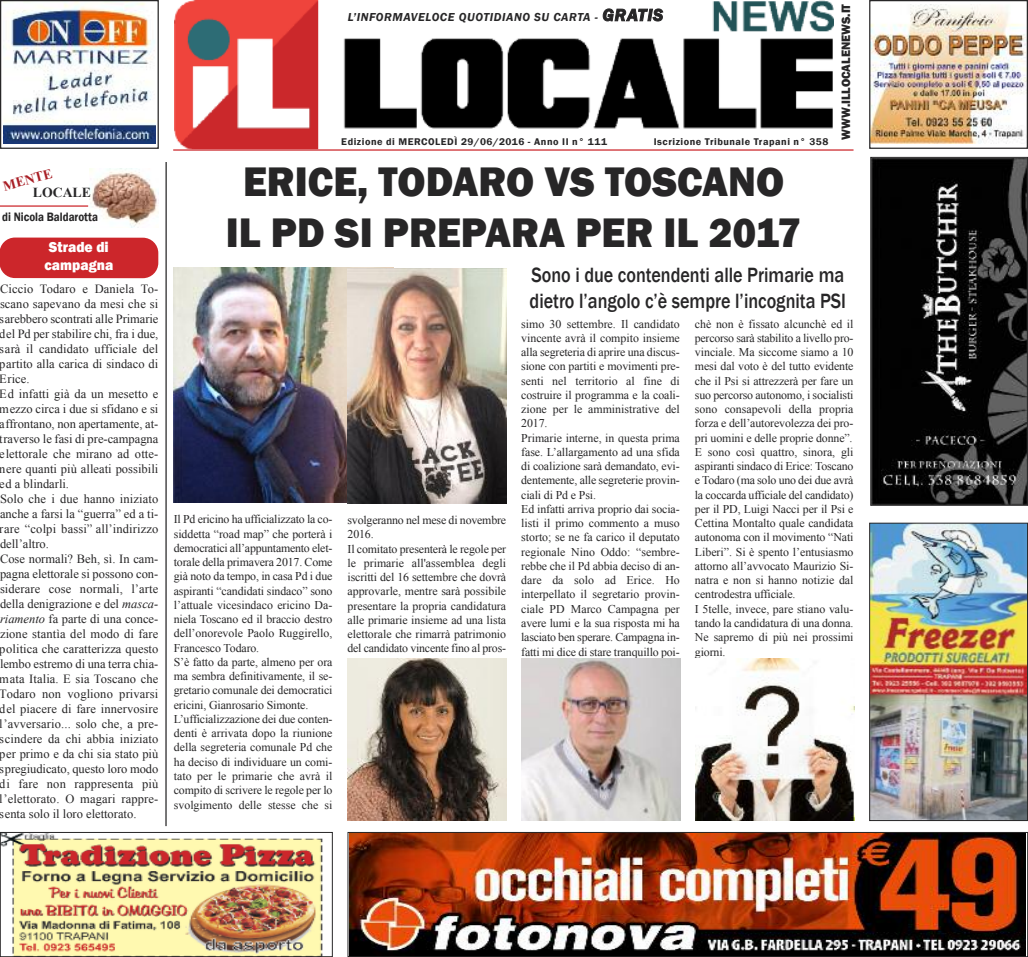
<style>
.page{position:relative;width:1028px;height:957px;background:#fff}
.page>*{position:absolute;margin:0;border:0;box-sizing:border-box;transform-origin:0 0}
.t1{font:800 42.5px/51px "Franklin Gothic";color:#272627;text-align:center;scale:.96 1}
.t2{font:500 21.25px/25.5px "Franklin Gothic";color:#272627;scale:.85 1}
.t3{font:800 15px/18px "Franklin Gothic";color:#fff;scale:.94 1}
.t4{font:700 13.75px "Times New Roman";color:#272627}
.t5{font:700 13.75px "Times New Roman";color:#a91f26}
.t6{font:12.5px/15px "Times New Roman";letter-spacing:.005em;color:#272627}
.t7{font:800 12.5px "Franklin Gothic";color:#272627}
.t8{font:600 12.5px "Franklin Gothic";color:#272627;scale:.88 1}
.t9{font:11.88px/14.2px "Times New Roman";letter-spacing:-.01em;color:#272627}
.t10{font:italic 600 11.88px "Franklin Gothic";letter-spacing:.05em;color:#272627}
.t11{font:600 10px "Franklin Gothic";letter-spacing:.05em;color:#272627}
.s1{font-style:italic}
.s2{font-size:17.5px}
</style>
<div class="page">
<img style="left:2px;top:834px;width:321px;height:121px">
<div style="left:0;top:832px;width:333px;height:125px;border:1px solid #272627"></div>
<img style="left:175px;top:0;width:658px;height:149px">
<img style="left:3px;top:2px;width:152px;height:142px">
<div style="left:0;top:0;width:159px;height:149px;border:1px solid #272627"></div>
<div style="left:341px;top:135px;width:497px;height:15px;background:#fff"></div>
<div style="left:344px;top:8px;width:335px;height:17px;background:#fff"></div>
<hr style="left:173px;top:149px;width:680px;height:2px;background:#cc262b">
<div style="left:0;top:237px;width:158px;height:41px;background:#cc262b;border-radius:15px"></div>
<hr style="left:165px;top:162px;width:2px;height:664px;background:#272627">
<img style="left:90px;top:168px;width:69px;height:59px">
<hr style="left:0;top:205px;width:88px;height:2px;background:#cc262b">
<img style="left:871px;top:5px;width:155px;height:139px">
<div style="left:869px;top:0;width:159px;height:149px;border:1px solid #272627"></div>
<img style="left:174px;top:267px;width:219px;height:236px">
<img style="left:350px;top:834px;width:675px;height:121px">
<div style="left:348px;top:832px;width:680px;height:125px;border:1px solid #272627"></div>
<img style="left:872px;top:159px;width:154px;height:344px">
<div style="left:870px;top:157px;width:158px;height:348px;border:1px solid #272627"></div>
<img style="left:871px;top:525px;width:155px;height:294px">
<div style="left:869px;top:523px;width:159px;height:298px;border:1px solid #272627"></div>
<img style="left:348px;top:268px;width:158px;height:235px">
<img style="left:521px;top:658px;width:159px;height:163px">
<img style="left:348px;top:658px;width:158px;height:163px">
<img style="left:695px;top:658px;width:159px;height:163px">
<p class="t5" style="left:1px;top:179px;width:52px;rotate:-15deg">MENTE</p>
<p class="t4" style="left:33px;top:185px;width:60px">LOCALE</p>
<p class="t8" style="left:2px;top:210px;width:110px">di Nicola Baldarotta</p>
<p class="t3" style="left:44px;top:238px;width:75px">Strade di campagna</p>
<p class="t6" style="left:0;top:281px;width:160px">Ciccio Todaro e Daniela To&shy;scano sapevano da mesi che si sarebbero scontrati alle Primarie del Pd per stabilire chi, fra i due, sarà il candidato ufficiale del partito alla carica di sindaco di<br>Erice.<br>Ed infatti già da un mesetto e mezzo circa i due si sfidano e si affrontano, non apertamente, at&shy;traverso le fasi di pre-campagna elettorale che mirano ad otte&shy;nere quanti più alleati possibili ed a blindarli.<br>Solo che i due hanno iniziato anche a farsi la “guerra” ed a ti&shy;rare “colpi bassi” all’indirizzo dell’altro.<br>Cose normali? Beh, sì. In cam&shy;pagna elettorale si possono con&shy;siderare cose normali, l’arte della denigrazione e del <span class="s1">masca&shy;riamento</span> fa parte di una conce&shy;zione stantìa del modo di fare politica che caratterizza questo lembo estremo di una terra chia&shy;mata Italia. E sia Toscano che<br>Todaro non vogliono privarsi del piacere di fare innervosire l’avversario... solo che, a pre&shy;scindere da chi abbia iniziato per primo e da chi sia stato più spregiudicato, questo loro modo di fare non rappresenta più l’elettorato. O magari rappre&shy;senta solo il loro elettorato.</p>
<p class="t10" style="left:348px;top:10px;width:317px">L’INFORMAVELOCE QUOTIDIANO SU CARTA - <span class="s2">GRATIS</span></p>
<p class="t11" style="left:341px;top:136px;width:267px">Edizione di MERCOLEDÌ 29/06/2016 - Anno II n° 111</p>
<p class="t11" style="left:654px;top:136px;width:176px">Iscrizione Tribunale Trapani n° 358</p>
<h1 class="t1" style="left:226px;top:155px;width:601px">ERICE, TODARO VS TOSCANO<br>IL PD SI PREPARA PER IL 2017</h1>
<p class="t7" style="left:838px;top:140px;width:137px;rotate:-90deg">WWW.ILLOCALENEWS.IT</p>
<p class="t9" style="left:174px;top:512px;width:160px">Il Pd ericino ha ufficializzato la co&shy;siddetta “road map” che porterà i democratici all’appuntamento elet&shy;torale della primavera 2017. Come già noto da tempo, in casa Pd i due aspiranti “candidati sindaco” sono l’attuale vicesindaco ericino Da&shy;niela Toscano ed il braccio destro dell’onorevole Paolo Ruggirello, Francesco Todaro.<br>S’è fatto da parte, almeno per ora ma sembra definitivamente, il se&shy;gretario comunale dei democratici ericini, Gianrosario Simonte.<br>L’ufficializzazione dei due conten&shy;denti è arrivata dopo la riunione della segreteria comunale Pd che ha deciso di individuare un comi&shy;tato per le primarie che avrà il compito di scrivere le regole per lo svolgimento delle stesse che si</p>
<p class="t9" style="left:347px;top:513px;width:160px">svolgeranno nel mese di novembre<br>2016.<br>Il comitato presenterà le regole per le primarie all'assemblea degli iscritti del 16 settembre che dovrà approvarle, mentre sarà possibile presentare la propria candidatura alle primarie insieme ad una lista elettorale che rimarrà patrimonio del candidato vincente fino al pros-</p>
<h2 class="t2" style="left:529px;top:262px;width:374px">Sono i due contendenti alle Primarie ma dietro l’angolo c’è sempre l’incognita PSI</h2>
<p class="t9" style="left:521px;top:316px;width:160px">simo 30 settembre. Il candidato vincente avrà il compito insieme alla segreteria di aprire una discus&shy;sione con partiti e movimenti pre&shy;senti nel territorio al fine di costruire il programma e la coali&shy;zione per le amministrative del<br>2017.<br>Primarie interne, in questa prima fase. L’allargamento ad una sfida di coalizione sarà demandato, evi&shy;dentemente, alle segreterie provin&shy;ciali di Pd e Psi.<br>Ed infatti arriva proprio dai socia&shy;listi il primo commento a muso storto; se ne fa carico il deputato regionale Nino Oddo: “sembre&shy;rebbe che il Pd abbia deciso di an&shy;dare da solo ad Erice. Ho interpellato il segretario provin&shy;ciale PD Marco Campagna per avere lumi e la sua risposta mi ha lasciato ben sperare. Campagna in&shy;fatti mi dice di stare tranquillo poi-</p>
<p class="t9" style="left:695px;top:316px;width:160px">chè non è fissato alcunchè ed il percorso sarà stabilito a livello pro&shy;vinciale. Ma siccome siamo a 10 mesi dal voto è del tutto evidente che il Psi si attrezzerà per fare un suo percorso autonomo, i socialisti sono consapevoli della propria forza e dell’autorevolezza dei pro&shy;pri uomini e delle proprie donne”.<br>E sono così quattro, sinora, gli aspiranti sindaco di Erice: Toscano e Todaro (ma solo uno dei due avrà la coccarda ufficiale del candidato) per il PD, Luigi Nacci per il Psi e<br>Cettina Montalto quale candidata autonoma con il movimento “Nati<br>Liberi”. Si è spento l’entusiasmo attorno all’avvocato Maurizio Si&shy;natra e non si hanno notizie dal centrodestra ufficiale.<br>I 5telle, invece, pare stiano valu&shy;tando la candidatura di una donna.<br>Ne sapremo di più nei prossimi giorni.</p>
</div>
